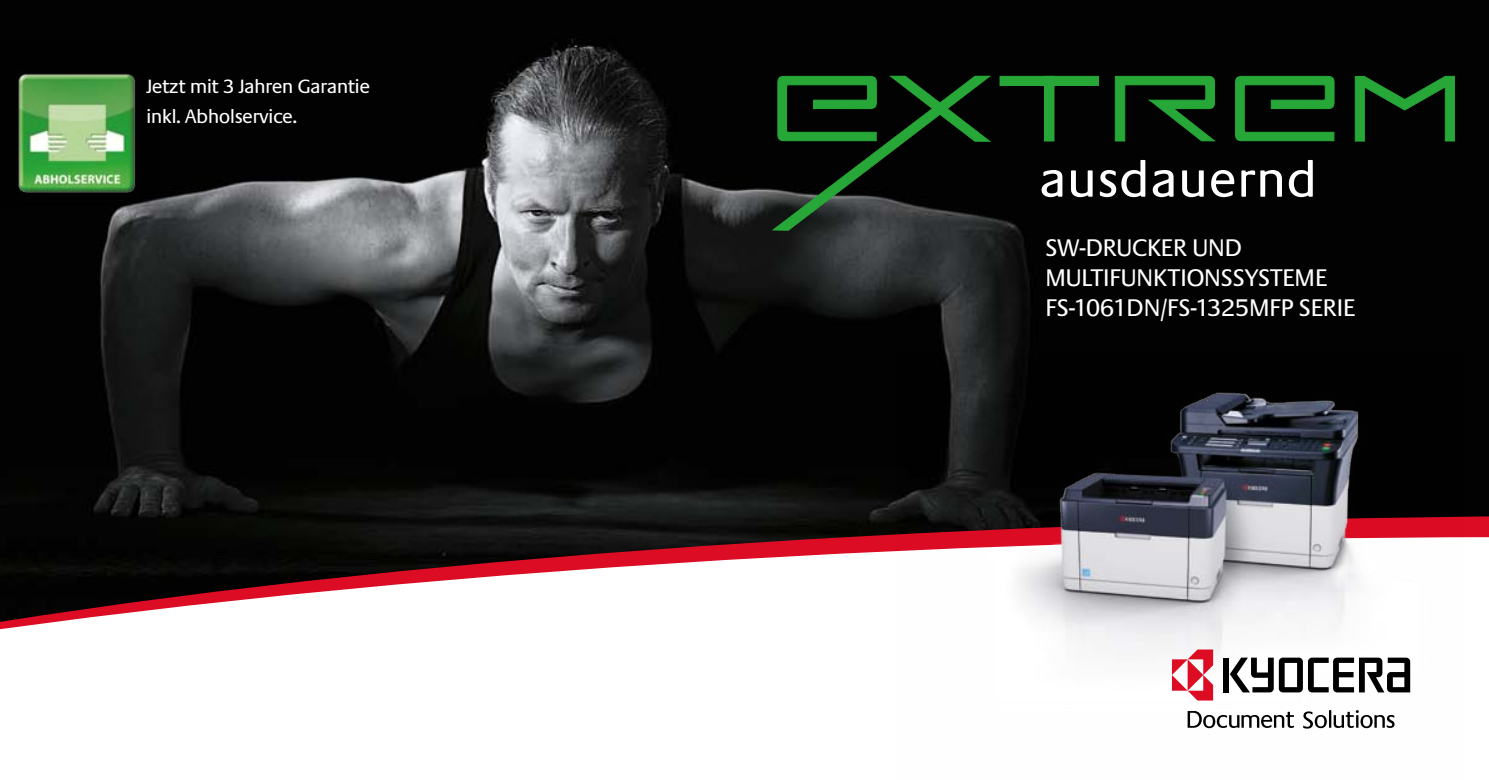
<style>
.page{position:relative;width:1489px;height:780px;background:#fff}
.page>*{position:absolute;margin:0;border:0;box-sizing:border-box;transform-origin:0 0}
.t1{font:52.5px "Praxis EF";color:#fff}
.t2{font:25px/30px "Praxis EF";letter-spacing:-.03em;color:#fff}
.t3{font:20px/30px "Praxis EF";letter-spacing:-.03em;color:#fff}
</style>
<div class="page">
<img style="left:0;top:0;width:1488px;height:515px">
<svg style="left:0;top:515px;width:1488px;height:22px;background:#120d0c"></svg>
<svg style="left:0;top:537px;width:1488px;height:93px"></svg>
<svg style="left:1114px;top:76px;width:102px;height:66px;background:#104316"></svg>
<svg style="left:771px;top:76px;width:220px;height:155px;background:#122b16"></svg>
<svg style="left:1354px;top:76px;width:100px;height:66px;background:#0e3813"></svg>
<svg style="left:999px;top:76px;width:100px;height:66px;background:#0a290e"></svg>
<svg style="left:1234px;top:76px;width:100px;height:65px;background:#124d1a"></svg>
<img style="left:895px;top:354px;width:567px;height:375px">
<div style="left:1223px;top:657px;width:6px;height:35px;background:#000"></div>
<svg style="left:1229px;top:657px;width:180px;height:35px"></svg>
<svg style="left:1171px;top:649px;width:41px;height:51px"></svg>
<hr style="left:1328px;top:710px;width:3px;height:17px;background:#000">
<svg style="left:1303px;top:711px;width:23px;height:17px"></svg>
<svg style="left:1333px;top:710px;width:61px;height:18px"></svg>
<svg style="left:1187px;top:711px;width:106px;height:17px"></svg>
<img style="left:0;top:41px;width:160px;height:164px">
<p class="t3" style="left:146px;top:72px;width:226px">Jetzt mit 3 Jahren Garantie inkl. Abholservice.</p>
<h1 class="t1" style="left:1038px;top:151px;width:280px">ausdauernd</h1>
<p class="t2" style="left:1045px;top:233px;width:312px">SW-Drucker und<br>Multifunktionssystem e<br>FS-1061DN/FS-1325MFP Serie</p>
</div>
